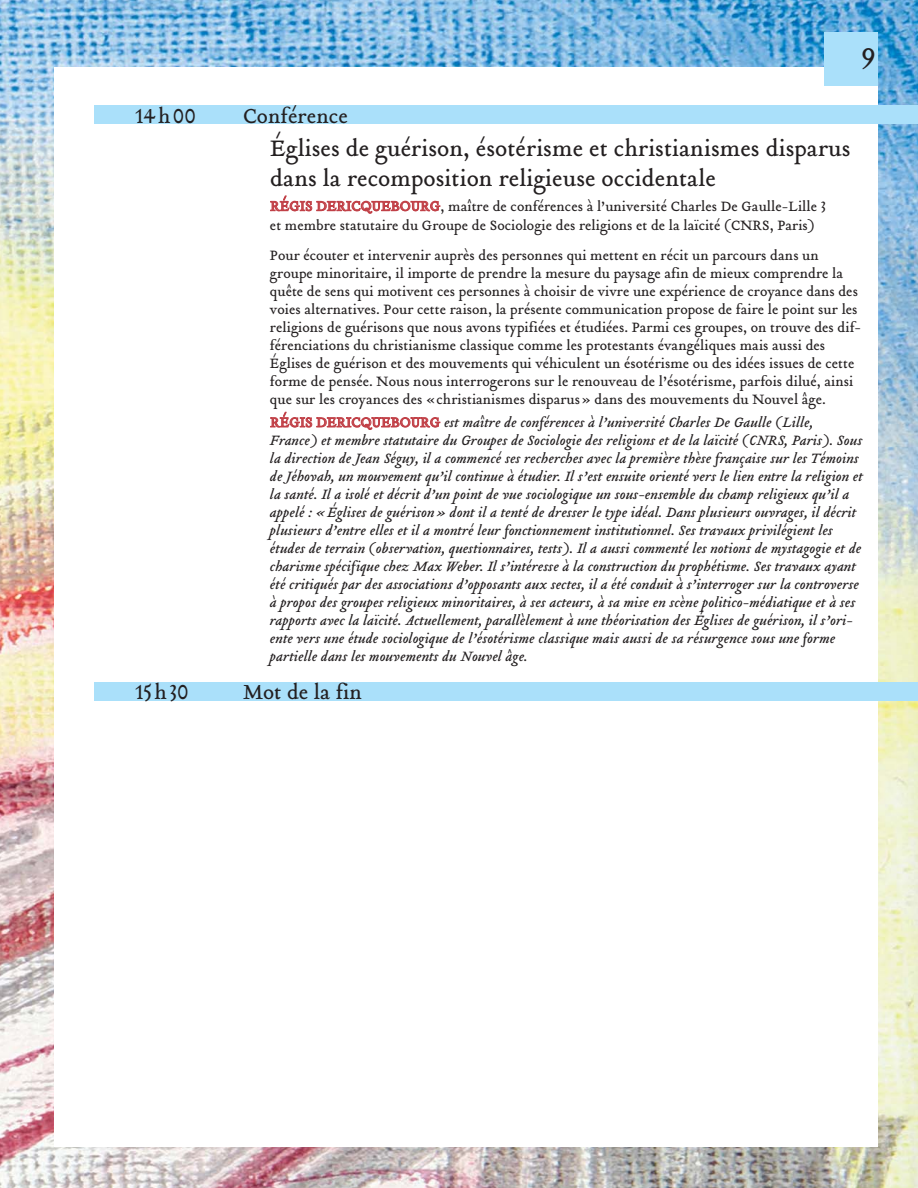
<style>
.page{position:relative;width:918px;height:1188px;background:#fff}
.page>*{position:absolute;margin:0;border:0;box-sizing:border-box;transform-origin:0 0}
.t1{font:30px "Tribute Roman";color:#231f20}
.t2{font:24.75px/29.7px "Tribute Roman";color:#231f20}
.t3{font:22.5px "Tribute Roman";color:#231f20}
.t4{font:italic 15px/18px "Tribute";color:#231f20}
.t5{font:15px/18px "Tribute Roman";color:#231f20}
.s1{color:#c14047}
.s2{font-family:"Tribute Roman";font-style:normal;color:#c14047}
</style>
<div class="page">
<img style="left:0;top:0;width:918px;height:1188px">
<div style="left:54px;top:68px;width:824px;height:1080px;background:#fff"></div>
<div style="left:824px;top:33px;width:54px;height:53px;background:#aae0fa"></div>
<div style="left:94px;top:682px;width:824px;height:18px;background:#aae0fa"></div>
<div style="left:94px;top:105px;width:824px;height:19px;background:#aae0fa"></div>
<h1 class="t1" style="left:861px;top:45px;width:16px">9</h1>
<h3 class="t3" style="left:135px;top:106px;width:62px">14h00</h3>
<h3 class="t3" style="left:243px;top:106px;width:107px">Conférence</h3>
<h2 class="t2" style="left:270px;top:137px;width:582px">Églises de guérison, ésotérisme et christianismes disparus dans la recomposition religieuse occidentale</h2>
<p class="t5" style="left:270px;top:198px;width:557px;line-height:19.5px"><span class="s1">RÉGIS DERICQUEBOURG</span>, maître de conférences à l’université Charles De Gaulle-Lille 3 et membre statutaire du Groupe de Sociologie des religions et de la laïcité (CNRS, Paris)</p>
<p class="t5" style="left:270px;top:248px;width:593px">Pour écouter et intervenir auprès des personnes qui mettent en récit un parcours dans un groupe minoritaire, il importe de prendre la mesure du paysage afin de mieux comprendre la quête de sens qui motivent ces personnes à choisir de vivre une expérience de croyance dans des voies alternatives. Pour cette raison, la présente communication propose de faire le point sur les religions de guérisons que nous avons typifiées et étudiées. Parmi ces groupes, on trouve des dif&shy;férenciations du christianisme classique comme les protestants évangéliques mais aussi des Églises de guérison et des mouvements qui véhiculent un ésotérisme ou des idées issues de cette forme de pensée. Nous nous interrogerons sur le renouveau de l’ésotérisme, parfois dilué, ainsi que sur les croyances des «christianismes disparus» dans des mouvements du Nouvel âge.</p>
<p class="t4" style="left:270px;top:415px;width:595px"><span class="s2">RÉGIS DERICQUEBOURG</span> est maître de conférences à l’université Charles De Gaulle (Lille, France) et membre statutaire du Groupes de Sociologie des religions et de la laïcité (CNRS, Paris). Sous la direction de Jean Séguy, il a commencé ses recherches avec la première thèse française sur les Témoins de Jéhovah, un mouvement qu’il continue à étudier. Il s’est ensuite orienté vers le lien entre la religion et la santé. Il a isolé et décrit d’un point de vue sociologique un sous-ensemble du champ religieux qu’il a appelé : «Églises de guérison» dont il a tenté de dresser le type idéal. Dans plusieurs ouvrages, il décrit plusieurs d’entre elles et il a montré leur fonctionnement institutionnel. Ses travaux privilégient les études de terrain (observation, questionnaires, tests). Il a aussi commenté les notions de mystagogie et de charisme spécifique chez Max Weber. Il s’intéresse à la construction du prophétisme. Ses travaux ayant été critiqués par des associations d’opposants aux sectes, il a été conduit à s’interroger sur la controverse à propos des groupes religieux minoritaires, à ses acteurs, à sa mise en scène politico-médiatique et à ses rapports avec la laïcité. Actuellement, parallèlement à une théorisation des Églises de guérison, il s’ori&shy;ente vers une étude sociologique de l’ésotérisme classique mais aussi de sa résurgence sous une forme partielle dans les mouvements du Nouvel âge.</p>
<h3 class="t3" style="left:135px;top:682px;width:55px">15h30</h3>
<h3 class="t3" style="left:243px;top:682px;width:121px">Mot de la fin</h3>
</div>
